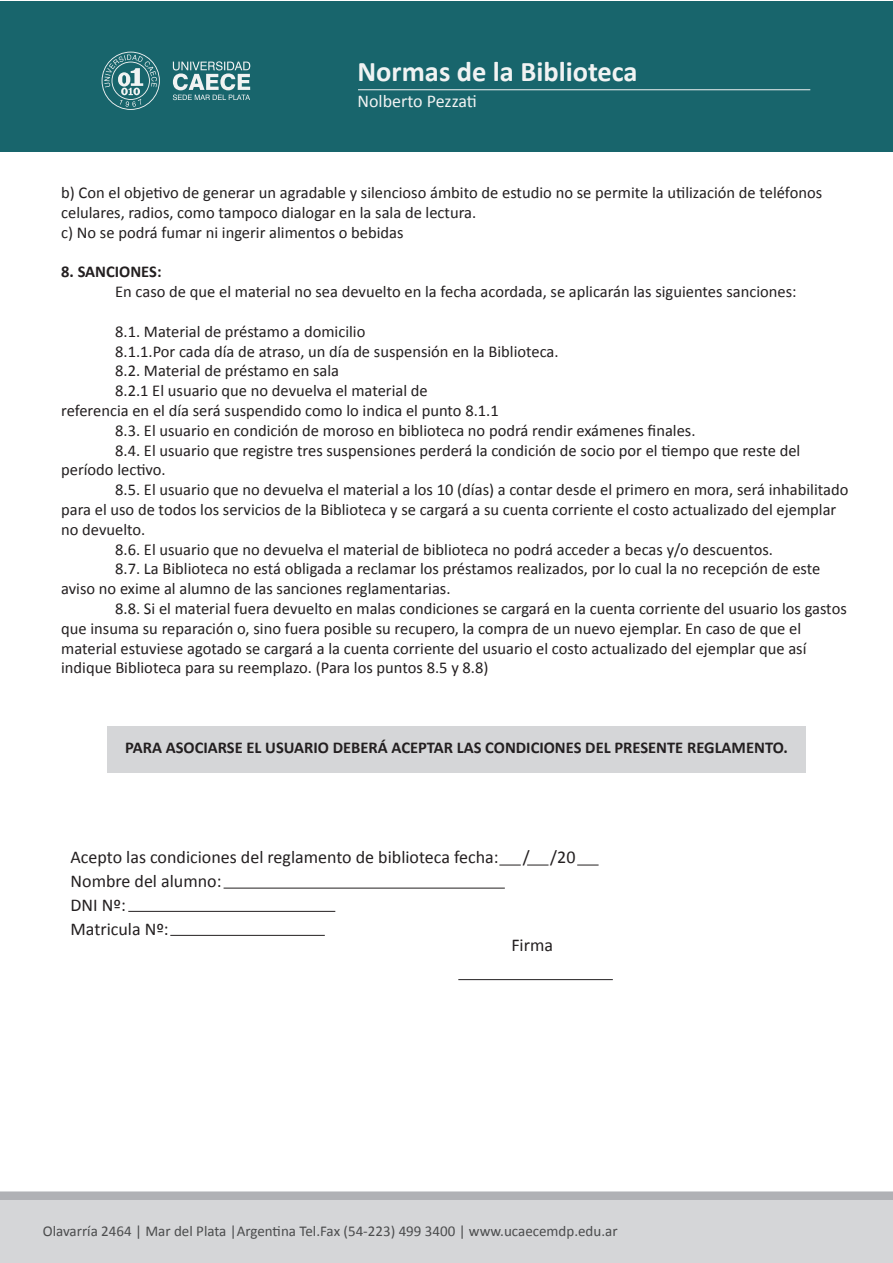
<style>
.page{position:relative;width:893px;height:1263px;background:#fff}
.page>*{position:absolute;margin:0;border:0;box-sizing:border-box;transform-origin:0 0}
.t1{font:700 28.5px "Calibri";color:#f1f3f3}
.t2{font:18px/24px "Calibri";color:#231f20}
.t3{font:18px "Calibri";color:#f1f3f3}
.t4{font:16.5px/19.8px "Calibri";color:#231f20}
.t5{font:700 16.5px "Calibri";color:#231f20}
.t6{font:15px "Calibri";color:#4b4c4d}
</style>
<div class="page">
<div style="left:107px;top:726px;width:699px;height:46px;background:#d5d6d8"></div>
<div style="left:0;top:1px;width:893px;height:151px;background:#18656c"></div>
<svg style="left:102px;top:52px;width:58px;height:58px"></svg>
<svg style="left:173px;top:61px;width:77px;height:39px"></svg>
<hr style="left:358px;top:89px;width:452px;height:1px;background:#f1f3f3">
<svg style="left:499px;top:865px;width:22px;height:1px"></svg>
<hr style="left:224px;top:888px;width:281px;height:1px;background:#231f20">
<hr style="left:128px;top:911px;width:207px;height:1px;background:#231f20">
<hr style="left:170px;top:935px;width:155px;height:1px;background:#231f20">
<hr style="left:458px;top:979px;width:155px;height:1px;background:#231f20">
<svg style="left:527px;top:865px;width:21px;height:1px"></svg>
<svg style="left:577px;top:865px;width:22px;height:1px"></svg>
<div style="left:0;top:1192px;width:893px;height:71px;background:#d5d6d8"></div>
<div style="left:0;top:1192px;width:893px;height:8px;background:#b0b1b5"></div>
<h1 class="t1" style="left:358px;top:54px;width:282px">Normas de la Biblioteca</h1>
<p class="t3" style="left:358px;top:89px;width:121px">Nolberto Pezzati</p>
<p class="t4" style="left:61px;top:183px;width:762px">b) Con el objetivo de generar un agradable y silencioso ámbito de estudio no se permite la utilización de teléfonos celulares, radios, como tampoco dialogar en la sala de lectura.<br>c) No se podrá fumar ni ingerir alimentos o bebidas</p>
<p class="t5" style="left:61px;top:261px;width:102px">8. SANCIONES:</p>
<p class="t4" style="left:115px;top:282px;width:683px">En caso de que el material no sea devuelto en la fecha acordada, se aplicarán las siguientes sanciones:</p>
<p class="t4" style="left:115px;top:321px;width:252px">8.1. Material de préstamo a domicilio</p>
<p class="t4" style="left:115px;top:341px;width:445px">8.1.1.Por cada día de atraso, un día de suspensión en la Biblioteca.</p>
<p class="t4" style="left:115px;top:361px;width:225px">8.2. Material de préstamo en sala</p>
<p class="t4" style="left:115px;top:381px;width:314px">8.2.1 El usuario que no devuelva el material de</p>
<p class="t4" style="left:61px;top:401px;width:439px">referencia en el día será suspendido como lo indica el punto 8.1.1</p>
<p class="t4" style="left:115px;top:420px;width:582px">8.3. El usuario en condición de moroso en biblioteca no podrá rendir exámenes finales.</p>
<p class="t4" style="left:115px;top:440px;width:687px">8.4. El usuario que registre tres suspensiones perderá la condición de socio por el tiempo que reste del</p>
<p class="t4" style="left:61px;top:460px;width:106px">período lectivo.</p>
<p class="t4" style="left:115px;top:480px;width:735px">8.5. El usuario que no devuelva el material a los 10 (días) a contar desde el primero en mora, será inhabilitado</p>
<p class="t4" style="left:61px;top:500px;width:777px">para el uso de todos los servicios de la Biblioteca y se cargará a su cuenta corriente el costo actualizado del ejemplar</p>
<p class="t4" style="left:61px;top:519px;width:86px">no devuelto.</p>
<p class="t4" style="left:115px;top:539px;width:659px">8.6. El usuario que no devuelva el material de biblioteca no podrá acceder a becas y/o descuentos.</p>
<p class="t4" style="left:115px;top:559px;width:707px">8.7. La Biblioteca no está obligada a reclamar los préstamos realizados, por lo cual la no recepción de este</p>
<p class="t4" style="left:61px;top:579px;width:391px">aviso no exime al alumno de las sanciones reglamentarias.</p>
<p class="t4" style="left:115px;top:599px;width:733px">8.8. Si el material fuera devuelto en malas condiciones se cargará en la cuenta corriente del usuario los gastos</p>
<p class="t4" style="left:61px;top:618px;width:741px">que insuma su reparación o, sino fuera posible su recupero, la compra de un nuevo ejemplar. En caso de que el</p>
<p class="t4" style="left:61px;top:638px;width:747px">material estuviese agotado se cargará a la cuenta corriente del usuario el costo actualizado del ejemplar que así</p>
<p class="t4" style="left:61px;top:658px;width:429px">indique Biblioteca para su reemplazo. (Para los puntos 8.5 y 8.8)</p>
<p class="t5" style="left:125px;top:736px;width:664px">PARA ASOCIARSE EL USUARIO DEBERÁ ACEPTAR LAS CONDICIONES DEL PRESENTE REGLAMENTO.</p>
<p class="t2" style="left:71px;top:845px;width:429px">Acepto las condiciones del reglamento de biblioteca fecha:</p>
<p class="t2" style="left:523px;top:845px;width:54px">/ /20</p>
<p class="t2" style="left:71px;top:869px;width:152px">Nombre del alumno:<br>DNI Nº:<br>Matricula Nº:</p>
<p class="t2" style="left:511px;top:933px;width:43px">Firma</p>
<p class="t6" style="left:43px;top:1221px;width:576px">Olavarría 2464 | Mar del Plata |Argentina Tel.Fax (54-223) 499 3400 | www.ucaecemdp.edu.ar</p>
</div>
